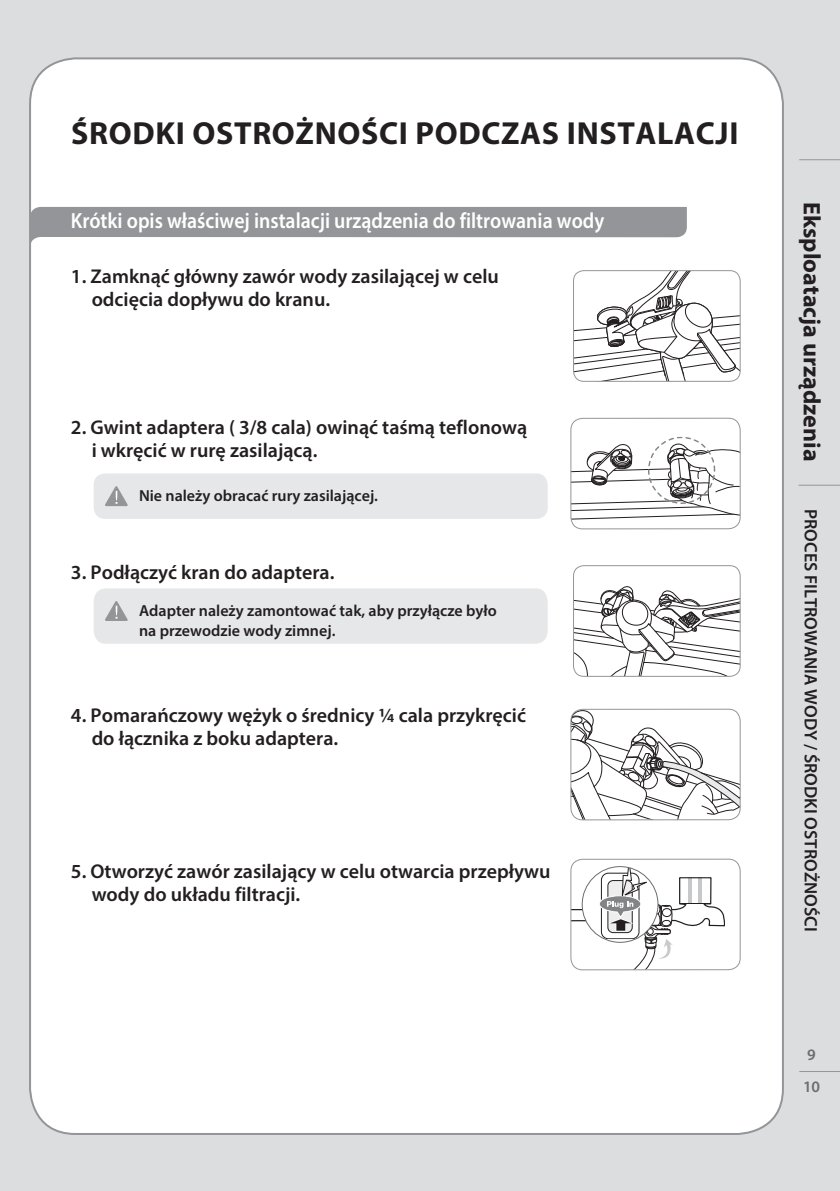
<style>
.page{position:relative;width:840px;height:1191px;background:#fff}
.page>*{position:absolute;margin:0;border:0;box-sizing:border-box;transform-origin:0 0}
.Heading_level1{font:700 32px "Myriad Pro";letter-spacing:.02em;color:#231f20}
.Section_level1{font:700 24px "Myriad Pro";color:#231f20}
.t1{font:600 22px "Myriad Pro";color:#fff;scale:.9 1}
.Step_list{font:600 20px/23px "Myriad Pro";color:#231f20}
.Section_level2{font:600 18px "Myriad Pro";color:#231f20}
.Body_level1{font:600 16px/19.2px "Myriad Pro";color:#231f20}
.t2{font:600 16px "Myriad Pro";color:#6c6d70}
</style>
<div class="page">
<div style="left:0;top:0;width:839px;height:1191px;background:#dcdddf"></div>
<div style="left:30px;top:58px;width:752px;height:1076px;background:#fff;border-radius:45px"></div>
<hr style="left:798px;top:159px;width:41px;height:1px;background:#939598">
<hr style="left:798px;top:1071px;width:41px;height:1px;background:#939598">
<svg style="left:574px;top:271px;width:165px;height:110px"></svg>
<div style="left:572px;top:270px;width:168px;height:112px;border:1px solid #939598;border-radius:10px"></div>
<svg style="left:572px;top:418px;width:167px;height:102px"></svg>
<div style="left:647px;top:437px;width:67px;height:67px;border:1px dashed #828487;border-radius:50%"></div>
<div style="left:570px;top:418px;width:170px;height:111px;border:1px solid #939598;border-radius:12px"></div>
<div style="left:570px;top:858px;width:170px;height:112px;border:1px solid #939598;border-radius:12px"></div>
<svg style="left:570px;top:866px;width:154px;height:103px"></svg>
<div style="left:581px;top:866px;width:77px;height:76px;border:1px solid #6c6d70;border-radius:50%"></div>
<svg style="left:574px;top:565px;width:165px;height:111px"></svg>
<div style="left:572px;top:565px;width:168px;height:112px;border:1px solid #939598;border-radius:10px"></div>
<svg style="left:572px;top:710px;width:167px;height:111px"></svg>
<div style="left:570px;top:708px;width:170px;height:112px;border:1px solid #939598;border-radius:12px"></div>
<svg style="left:30px;top:207px;width:656px;height:40px"></svg>
<div style="left:94px;top:473px;width:453px;height:46px;background:#e6e7e9;border-radius:11px"></div>
<svg style="left:105px;top:486px;width:23px;height:20px"></svg>
<div style="left:94px;top:588px;width:453px;height:55px;background:#e6e7e9"></div>
<hr style="left:798px;top:485px;width:41px;height:1px;background:#939598">
<p class="Heading_level1" style="left:71px;top:112px;width:668px">ŚRODKI OSTROŻNOŚCI PODCZAS INSTALACJI</p>
<p class="t1" style="left:71px;top:207px;width:594px">Krótki opis właściwej instalacji urządzenia do filtrowania wody</p>
<p class="Step_list" style="left:92px;top:264px;width:408px;text-indent:-21px">1. Zamknąć główny zawór wody zasilającej w celu odcięcia dopływu do kranu.</p>
<p class="Step_list" style="left:92px;top:415px;width:437px;text-indent:-21px">2. Gwint adaptera ( 3/8 cala) owinąć taśmą teflonową i wkręcić w rurę zasilającą.</p>
<p class="Body_level1" style="left:139px;top:486px;width:240px">Nie należy obracać rury zasilającej.</p>
<p class="Step_list" style="left:71px;top:560px;width:265px">3. Podłączyć kran do adaptera.</p>
<p class="Body_level1" style="left:139px;top:601px;width:359px">Adapter należy zamontować tak, aby przyłącze było na przewodzie wody zimnej.</p>
<p class="Step_list" style="left:92px;top:703px;width:435px;text-indent:-21px">4. Pomarańczowy wężyk o średnicy ¼ cala przykręcić do łącznika z boku adaptera.</p>
<p class="Step_list" style="left:92px;top:859px;width:460px;text-indent:-21px">5. Otworzyć zawór zasilający w celu otwarcia przepływu wody do układu filtracji.</p>
<p class="Section_level1" style="left:827px;top:202px;width:261px;rotate:90deg">Eksploatacja urządzenia</p>
<p class="Section_level2" style="left:821px;top:509px;width:424px;rotate:90deg">PROCES FILTROWANIA WODY / ŚRODKI OSTROŻNOŚCI</p>
<p class="t2" style="left:806px;top:1044px;width:10px">9</p>
<p class="t2" style="left:802px;top:1077px;width:19px">10</p>
</div>
